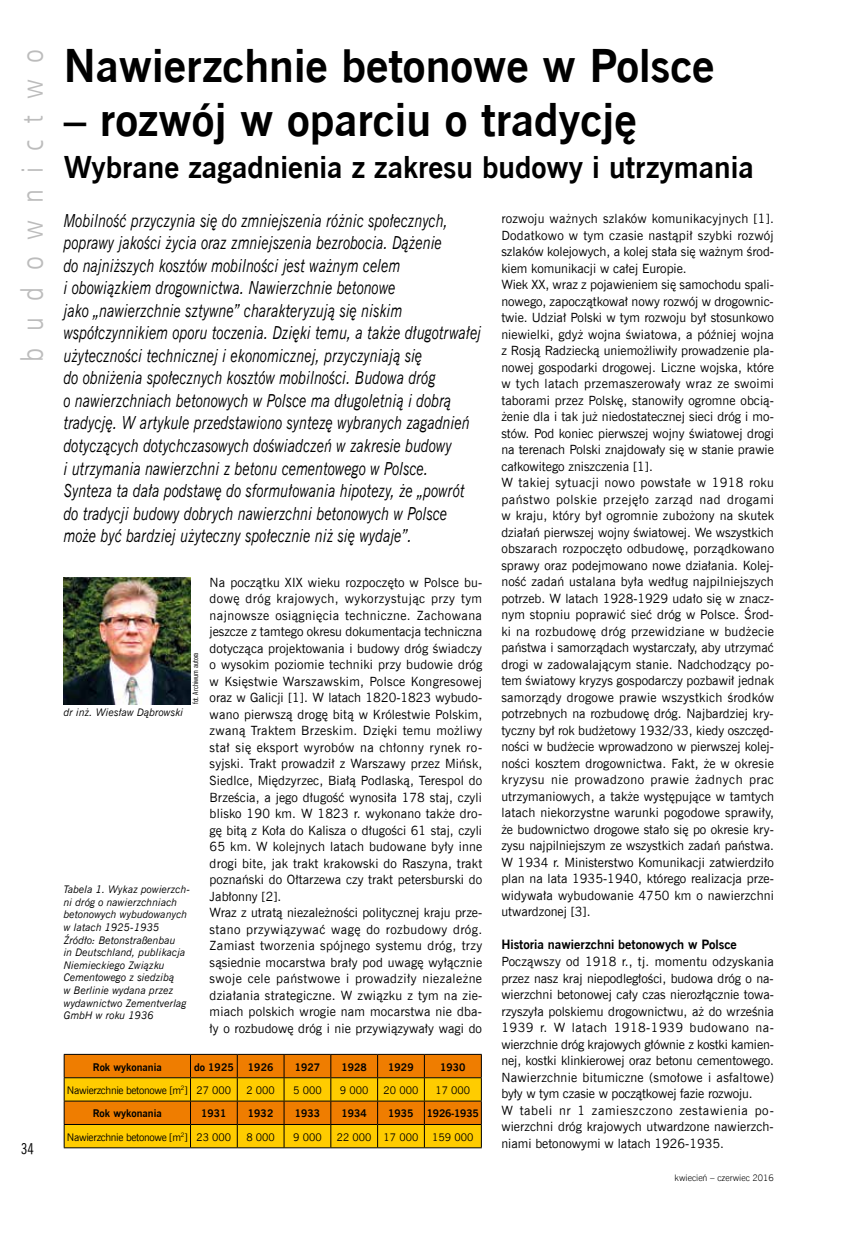
<style>
.page{position:relative;width:859px;height:1234px;background:#fff}
.page>*{position:absolute;margin:0;border:0;box-sizing:border-box;transform-origin:0 0}
.t1{font:700 45px "News Goth EU";color:#000}
.t2{font:700 30px "News Goth EU";color:#000}
.t3{font:30px "Humnst 777 Lt Cn EU";letter-spacing:.55em;color:#bcbcbc}
.t4{font:italic 18px/22.5px "News Goth EU";color:#000;scale:.8 1}
.t5{font:15px "News Goth Cn EU";color:#000}
.t6{font:12.75px/16.5px "News Goth EU";letter-spacing:.01em;color:#000}
.t7{font:700 12.75px "News Goth EU";color:#000}
.t8{font:italic 10.5px/12.6px "News Goth EU";color:#000}
.t9{font:10.5px "News Goth EU";letter-spacing:-.02em;color:#000}
.t10{font:700 10.5px "News Goth EU";color:#000}
.t11{font:10.5px "News Goth EU";color:#000}
.t12{font:700 10.5px "News Goth EU";letter-spacing:-.03em;color:#000}
.t13{font:9px "News Goth Lt EU";color:#000}
.t14{font:7.5px "News Goth Cn EU";color:#000}
</style>
<div class="page">
<img style="left:64px;top:577px;width:126px;height:127px">
<hr style="left:64px;top:1053px;width:126px;height:1px;background:#000">
<hr style="left:190px;top:1053px;width:47px;height:1px;background:#000">
<hr style="left:237px;top:1053px;width:47px;height:1px;background:#000">
<hr style="left:284px;top:1053px;width:47px;height:1px;background:#000">
<hr style="left:331px;top:1053px;width:47px;height:1px;background:#000">
<hr style="left:378px;top:1053px;width:46px;height:1px;background:#000">
<hr style="left:424px;top:1053px;width:58px;height:1px;background:#000">
<svg style="left:64px;top:1054px;width:418px;height:93px;background:#e89a00"></svg>
<hr style="left:64px;top:1147px;width:126px;height:1px;background:#000">
<hr style="left:190px;top:1147px;width:47px;height:1px;background:#000">
<hr style="left:237px;top:1147px;width:47px;height:1px;background:#000">
<hr style="left:284px;top:1147px;width:47px;height:1px;background:#000">
<hr style="left:331px;top:1147px;width:47px;height:1px;background:#000">
<hr style="left:378px;top:1147px;width:46px;height:1px;background:#000">
<hr style="left:424px;top:1147px;width:58px;height:1px;background:#000">
<h2 class="t3" style="left:14px;top:361px;width:314px;rotate:-90deg">budownictwo</h2>
<h1 class="t1" style="left:64px;top:37px;width:652px">Nawierzchnie betonowe w Polsce</h1>
<h1 class="t1" style="left:64px;top:91px;width:574px">– rozwój w oparciu o tradycję</h1>
<h2 class="t2" style="left:64px;top:148px;width:691px">Wybrane zagadnienia z zakresu budowy i utrzymania</h2>
<p class="t4" style="left:64px;top:209px;width:524px">Mobilność przyczynia się do zmniejszenia różnic społecznych, poprawy jakości życia oraz zmniejszenia bezrobocia. Dążenie<br>do najniższych kosztów mobilności jest ważnym celem<br>i obowiązkiem drogownictwa. Nawierzchnie betonowe<br>jako „nawierzchnie sztywne” charakteryzują się niskim współczynnikiem oporu toczenia. Dzięki temu, a także długotrwałej użyteczności technicznej i ekonomicznej, przyczyniają się<br>do obniżenia społecznych kosztów mobilności. Budowa dróg<br>o nawierzchniach betonowych w Polsce ma długoletnią i dobrą tradycję. W artykule przedstawiono syntezę wybranych zagadnień dotyczących dotychczasowych doświadczeń w zakresie budowy<br>i utrzymania nawierzchni z betonu cementowego w Polsce.<br>Synteza ta dała podstawę do sformułowania hipotezy, że „powrót do tradycji budowy dobrych nawierzchni betonowych w Polsce może być bardziej użyteczny społecznie niż się wydaje”.</p>
<p class="t6" style="left:501px;top:210px;width:274px">rozwoju ważnych szlaków komunikacyjnych [1].<br>Dodatkowo w tym czasie nastąpił szybki rozwój szlaków kolejowych, a kolej stała się ważnym środ&shy;kiem komunikacji w całej Europie.<br>Wiek XX, wraz z pojawieniem się samochodu spali&shy;nowego, zapoczątkował nowy rozwój w drogownic&shy;twie. Udział Polski w tym rozwoju był stosunkowo niewielki, gdyż wojna światowa, a później wojna z Rosją Radziecką uniemożliwiły prowadzenie pla&shy;nowej gospodarki drogowej. Liczne wojska, które w tych latach przemaszerowały wraz ze swoimi taborami przez Polskę, stanowiły ogromne obcią&shy;żenie dla i tak już niedostatecznej sieci dróg i mo&shy;stów. Pod koniec pierwszej wojny światowej drogi na terenach Polski znajdowały się w stanie prawie całkowitego zniszczenia [1].<br>W takiej sytuacji nowo powstałe w 1918 roku państwo polskie przejęło zarząd nad drogami w kraju, który był ogromnie zubożony na skutek działań pierwszej wojny światowej. We wszystkich obszarach rozpoczęto odbudowę, porządkowano sprawy oraz podejmowano nowe działania. Kolej&shy;ność zadań ustalana była według najpilniejszych potrzeb. W latach 1928-1929 udało się w znacz&shy;nym stopniu poprawić sieć dróg w Polsce. Środ&shy;ki na rozbudowę dróg przewidziane w budżecie państwa i samorządach wystarczały, aby utrzymać drogi w zadowalającym stanie. Nadchodzący po&shy;tem światowy kryzys gospodarczy pozbawił jednak samorządy drogowe prawie wszystkich środków potrzebnych na rozbudowę dróg. Najbardziej kry&shy;tyczny był rok budżetowy 1932/33, kiedy oszczęd&shy;ności w budżecie wprowadzono w pierwszej kolej&shy;ności kosztem drogownictwa. Fakt, że w okresie kryzysu nie prowadzono prawie żadnych prac utrzymaniowych, a także występujące w tamtych latach niekorzystne warunki pogodowe sprawiły, że budownictwo drogowe stało się po okresie kry&shy;zysu najpilniejszym ze wszystkich zadań państwa.<br>W 1934 r. Ministerstwo Komunikacji zatwierdziło plan na lata 1935-1940, którego realizacja prze&shy;widywała wybudowanie 4750 km o nawierzchni utwardzonej [3].</p>
<p class="t7" style="left:501px;top:936px;width:237px">Historia nawierzchni betonowych w Polsce</p>
<p class="t6" style="left:501px;top:953px;width:274px">Począwszy od 1918 r., tj. momentu odzyskania przez nasz kraj niepodległości, budowa dróg o na&shy;wierzchni betonowej cały czas nierozłącznie towa&shy;rzyszyła polskiemu drogownictwu, aż do września 1939 r. W latach 1918-1939 budowano na&shy;wierzchnie dróg krajowych głównie z kostki kamien&shy;nej, kostki klinkierowej oraz betonu cementowego.<br>Nawierzchnie bitumiczne (smołowe i asfaltowe) były w tym czasie w początkowej fazie rozwoju.<br>W tabeli nr 1 zamieszczono zestawienia po&shy;wierzchni dróg krajowych utwardzone nawierzch&shy;niami betonowymi w latach 1926-1935.</p>
<p class="t6" style="left:210px;top:574px;width:274px">Na początku XIX wieku rozpoczęto w Polsce bu&shy;dowę dróg krajowych, wykorzystując przy tym najnowsze osiągnięcia techniczne. Zachowana jeszcze z tamtego okresu dokumentacja techniczna dotycząca projektowania i budowy dróg świadczy o wysokim poziomie techniki przy budowie dróg w Księstwie Warszawskim, Polsce Kongresowej oraz w Galicji [1]. W latach 1820-1823 wybudo&shy;wano pierwszą drogę bitą w Królestwie Polskim, zwaną Traktem Brzeskim. Dzięki temu możliwy stał się eksport wyrobów na chłonny rynek ro&shy;syjski. Trakt prowadził z Warszawy przez Mińsk, Siedlce, Międzyrzec, Białą Podlaską, Terespol do Brześcia, a jego długość wynosiła 178 staj, czyli blisko 190 km. W 1823 r. wykonano także dro&shy;gę bitą z Koła do Kalisza o długości 61 staj, czyli 65 km. W kolejnych latach budowane były inne drogi bite, jak trakt krakowski do Raszyna, trakt poznański do Ołtarzewa czy trakt petersburski do Jabłonny [2].<br>Wraz z utratą niezależności politycznej kraju prze&shy;stano przywiązywać wagę do rozbudowy dróg.<br>Zamiast tworzenia spójnego systemu dróg, trzy sąsiednie mocarstwa brały pod uwagę wyłącznie swoje cele państwowe i prowadziły niezależne działania strategiczne. W związku z tym na zie&shy;miach polskich wrogie nam mocarstwa nie dba&shy;ły o rozbudowę dróg i nie przywiązywały wagi do</p>
<p class="t14" style="left:191px;top:704px;width:53px;rotate:-90deg">fot. Archiwum autora</p>
<p class="t8" style="left:64px;top:706px;width:121px">dr inż. Wiesław Dąbrowski</p>
<p class="t8" style="left:64px;top:883px;width:128px">Tabela 1. Wykaz powierzch&shy;ni dróg o nawierzchniach betonowych wybudowanych w latach 1925-1935<br>Źródło: Betonstraßenbau<br>in Deutschland, publikacja<br>Niemieckiego Związku<br>Cementowego z siedzibą<br>w Berlinie wydana przez wydawnictwo Zementverlag<br>GmbH w roku 1936</p>
<p class="t10" style="left:93px;top:1059px;width:70px">Rok wykonania</p>
<p class="t10" style="left:194px;top:1059px;width:41px">do 1925</p>
<p class="t10" style="left:248px;top:1059px;width:27px">1926</p>
<p class="t10" style="left:295px;top:1059px;width:27px">1927</p>
<p class="t10" style="left:341px;top:1059px;width:27px">1928</p>
<p class="t10" style="left:388px;top:1059px;width:27px">1929</p>
<p class="t10" style="left:440px;top:1059px;width:27px">1930</p>
<p class="t9" style="left:67px;top:1083px;width:166px">Nawierzchnie betonowe [m<sup>2</sup>] 27 000</p>
<p class="t9" style="left:246px;top:1083px;width:30px">2 000</p>
<p class="t9" style="left:293px;top:1083px;width:30px">5 000</p>
<p class="t9" style="left:340px;top:1083px;width:30px">9 000</p>
<p class="t9" style="left:384px;top:1083px;width:36px">20 000</p>
<p class="t9" style="left:435px;top:1083px;width:36px">17 000</p>
<p class="t10" style="left:93px;top:1106px;width:70px">Rok wykonania</p>
<p class="t10" style="left:201px;top:1106px;width:27px">1931</p>
<p class="t10" style="left:248px;top:1106px;width:27px">1932</p>
<p class="t10" style="left:295px;top:1106px;width:27px">1933</p>
<p class="t10" style="left:341px;top:1106px;width:27px">1934</p>
<p class="t10" style="left:388px;top:1106px;width:27px">1935</p>
<p class="t12" style="left:427px;top:1106px;width:53px">1926-1935</p>
<p class="t9" style="left:67px;top:1130px;width:166px">Nawierzchnie betonowe [m<sup>2</sup>] 23 000</p>
<p class="t9" style="left:246px;top:1130px;width:30px">8 000</p>
<p class="t9" style="left:293px;top:1130px;width:30px">9 000</p>
<p class="t11" style="left:337px;top:1130px;width:83px">22 000 17 000</p>
<p class="t9" style="left:432px;top:1130px;width:43px">159 000</p>
<p class="t5" style="left:21px;top:1139px;width:14px">34</p>
<p class="t13" style="left:675px;top:1171px;width:101px">kwiecień – czerwiec 2016</p>
</div>
